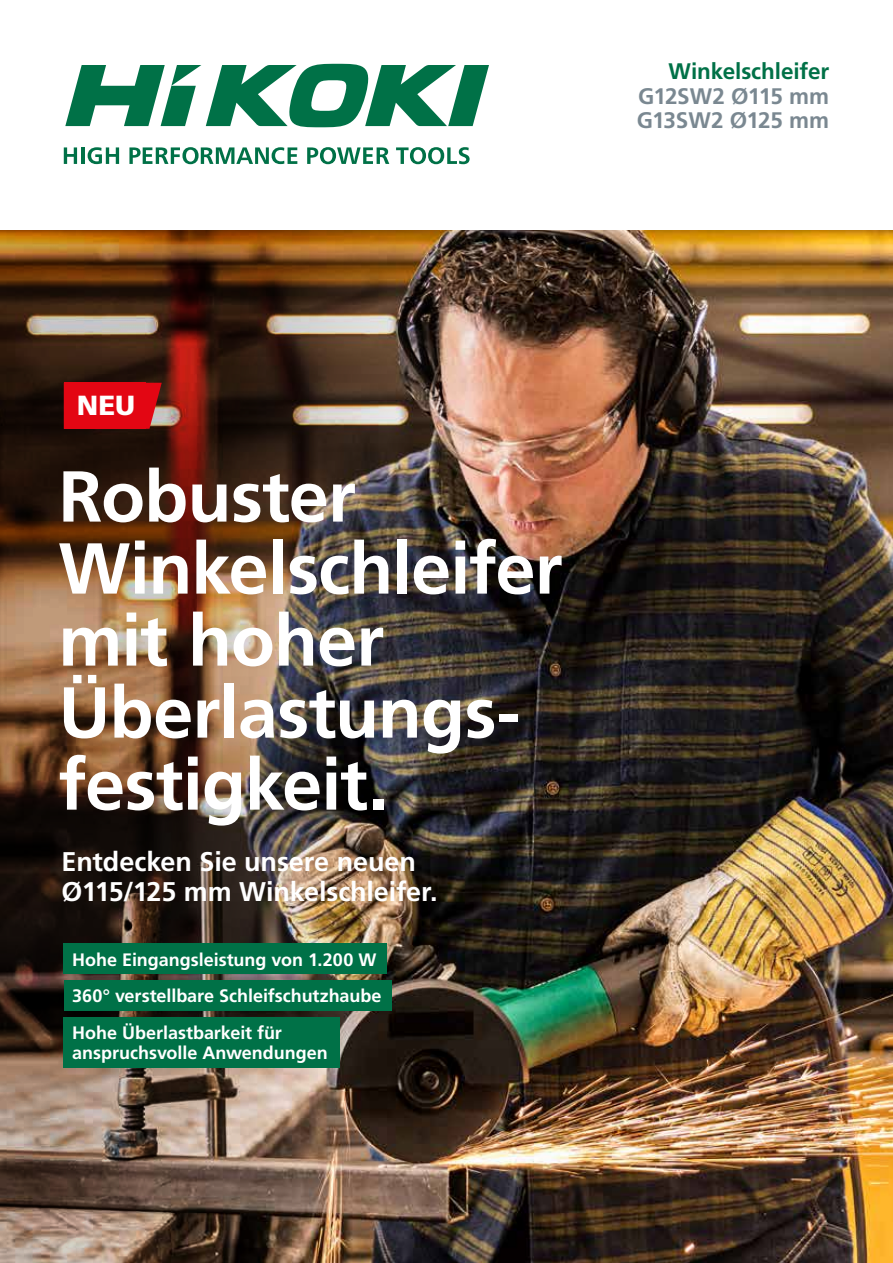
<style>
.page{position:relative;width:893px;height:1263px;background:#fff}
.page>*{position:absolute;margin:0;border:0;box-sizing:border-box;transform-origin:0 0}
.t1{font:700 72px/72px "Frutiger LT Std";letter-spacing:-.015em;color:#fff}
.t2{font:900 27.6px "Frutiger LT Std";color:#fff}
.t3{font:700 27px/30px "Frutiger LT Std";letter-spacing:-.005em;color:#fff}
.t4{font:700 22.5px/24px "Frutiger LT Std";letter-spacing:-.02em;color:#7a8891}
.t5{font:700 22.5px "Frutiger LT Std";letter-spacing:-.005em;color:#007147}
.t6{font:700 18px/36.9px "Frutiger LT Std";color:#fff}
</style>
<div class="page">
<img style="left:555px;top:230px;width:338px;height:1033px">
<img style="left:0;top:230px;width:555px;height:1033px">
<svg style="left:0;top:0;width:1px;height:1135px"></svg>
<svg style="left:64px;top:147px;width:13px;height:17px"></svg>
<hr style="left:81px;top:147px;width:4px;height:17px;background:#007147">
<svg style="left:88px;top:147px;width:31px;height:17px"></svg>
<svg style="left:129px;top:147px;width:168px;height:17px"></svg>
<svg style="left:307px;top:147px;width:82px;height:17px"></svg>
<svg style="left:396px;top:147px;width:74px;height:17px"></svg>
<svg style="left:65px;top:64px;width:424px;height:63px"></svg>
<div style="left:64px;top:980px;width:327px;height:31px;background:#007147"></div>
<div style="left:64px;top:1017px;width:276px;height:50px;background:#007147"></div>
<div style="left:64px;top:943px;width:323px;height:31px;background:#007147"></div>
<svg style="left:146px;top:383px;width:16px;height:46px"></svg>
<div style="left:64px;top:383px;width:82px;height:46px;background:#e30613"></div>
<p class="t5" style="left:669px;top:58px;width:162px">Winkelschleifer</p>
<p class="t4" style="left:637px;top:84px;width:194px">G12SW2 Ø115 mm<br>G13SW2 Ø125 mm</p>
<h2 class="t2" style="left:77px;top:389px;width:60px">NEU</h2>
<h1 class="t1" style="left:58px;top:461px;width:506px">Robuster<br>Winkelschleifer mit hoher<br>Überlastungs&shy;festigkeit.</h1>
<h3 class="t3" style="left:62px;top:847px;width:377px">Entdecken Sie unsere neuen<br>Ø115/125 mm Winkelschleifer.</h3>
<p class="t6" style="left:72px;top:941px;width:306px">Hohe Eingangsleistung von 1.200 W</p>
<p class="t6" style="left:72px;top:978px;width:311px">360° verstellbare Schleifschutzhaube<br>Hohe Überlastbarkeit für</p>
<p class="t6" style="left:72px;top:1034px;width:257px">anspruchsvolle Anwendungen</p>
</div>
